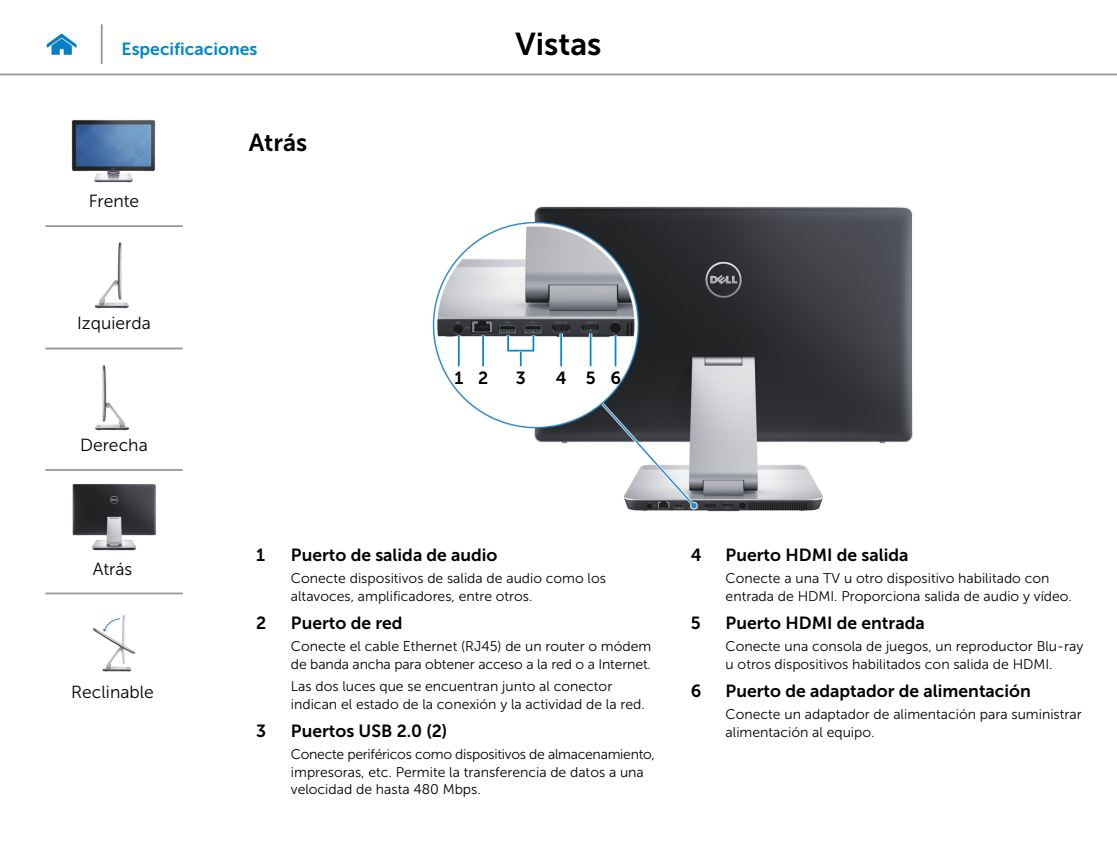
<style>
.page{position:relative;width:1117px;height:844px;background:#fff}
.page>*{position:absolute;margin:0;border:0;box-sizing:border-box;transform-origin:0 0}
.t1{font:31.5px "Museo Sans For Dell 700";color:#000}
.Head2{font:24.5px "Museo Sans For Dell 700";color:#000}
.Callout_Head{font:17.5px "Museo Sans For Dell 700";color:#000}
.t2{font:17.5px "Museo Sans For Dell 300";color:#000}
.t3{font:17.5px "Museo Sans For Dell 700";color:#0087cc}
.Callout-L{font:17.5px "Museo Sans For Dell 700";color:#000}
.Callout_description{font:14px/17.5px "Museo Sans For Dell 300";color:#000}
</style>
<div class="page">
<hr style="left:0;top:74px;width:1116px;height:1px;background:#939598">
<img style="left:46px;top:33px;width:31px;height:22px">
<img style="left:432px;top:206px;width:481px;height:306px">
<hr style="left:457px;top:335px;width:3px;height:31px;background:#fff">
<hr style="left:458px;top:335px;width:1px;height:31px;background:#0087cc">
<svg style="left:559px;top:333px;width:4px;height:33px"></svg>
<hr style="left:560px;top:333px;width:2px;height:33px;background:#0087cc">
<svg style="left:588px;top:333px;width:4px;height:33px"></svg>
<hr style="left:589px;top:333px;width:2px;height:33px;background:#0087cc">
<svg style="left:613px;top:335px;width:4px;height:31px"></svg>
<hr style="left:614px;top:335px;width:2px;height:31px;background:#0087cc">
<hr style="left:481px;top:335px;width:3px;height:31px;background:#fff">
<hr style="left:482px;top:335px;width:2px;height:31px;background:#0087cc">
<div style="left:506px;top:333px;width:29px;height:19px;border:4px solid #fff"></div>
<div style="left:507px;top:334px;width:27px;height:17px;border:2px solid #0087cc"></div>
<hr style="left:519px;top:351px;width:3px;height:15px;background:#fff">
<svg style="left:519px;top:351px;width:2px;height:15px"></svg>
<hr style="left:101px;top:24px;width:2px;height:40px;background:#939598">
<img style="left:71px;top:120px;width:85px;height:63px">
<img style="left:95px;top:242px;width:34px;height:67px">
<img style="left:95px;top:365px;width:34px;height:66px">
<img style="left:72px;top:484px;width:84px;height:67px">
<img style="left:92px;top:615px;width:44px;height:57px">
<hr style="left:45px;top:225px;width:138px;height:2px;background:#939598">
<hr style="left:45px;top:347px;width:138px;height:2px;background:#939598">
<hr style="left:45px;top:469px;width:138px;height:1px;background:#939598">
<hr style="left:45px;top:592px;width:138px;height:2px;background:#939598">
<p class="t3" style="left:122px;top:39px;width:137px">Especificaciones</p>
<h1 class="t1" style="left:515px;top:26px;width:87px">Vistas</h1>
<p class="t2" style="left:89px;top:191px;width:52px">Frente</p>
<p class="Head2" style="left:249px;top:128px;width:60px">Atrás</p>
<p class="t2" style="left:77px;top:313px;width:75px">Izquierda</p>
<p class="t2" style="left:80px;top:436px;width:69px">Derecha</p>
<p class="t2" style="left:93px;top:559px;width:41px">Atrás</p>
<p class="t2" style="left:71px;top:682px;width:84px">Reclinable</p>
<p class="Callout-L" style="left:454px;top:368px;width:10px">1</p>
<p class="Callout-L" style="left:478px;top:367px;width:12px">2</p>
<p class="Callout-L" style="left:515px;top:367px;width:12px">3</p>
<p class="Callout-L" style="left:555px;top:368px;width:12px">4</p>
<p class="Callout-L" style="left:585px;top:367px;width:11px">5</p>
<p class="Callout-L" style="left:610px;top:367px;width:12px">6</p>
<p class="Callout_Head" style="left:256px;top:544px;width:10px">1</p>
<p class="Callout_Head" style="left:291px;top:544px;width:208px">Puerto de salida de audio</p>
<p class="Callout_description" style="left:291px;top:569px;width:316px">Conecte dispositivos de salida de audio como los altavoces, amplificadores, entre otros.</p>
<p class="Callout_Head" style="left:256px;top:612px;width:12px">2</p>
<p class="Callout_Head" style="left:291px;top:612px;width:113px">Puerto de red</p>
<p class="Callout_description" style="left:291px;top:637px;width:362px">Conecte el cable Ethernet (RJ45) de un router o módem de banda ancha para obtener acceso a la red o a Internet.</p>
<p class="Callout_description" style="left:291px;top:677px;width:355px">Las dos luces que se encuentran junto al conector indican el estado de la conexión y la actividad de la red.</p>
<p class="Callout_Head" style="left:256px;top:720px;width:12px">3</p>
<p class="Callout_Head" style="left:291px;top:720px;width:158px">Puertos USB 2.0 (2)</p>
<p class="Callout_description" style="left:291px;top:745px;width:365px">Conecte periféricos como dispositivos de almacenamiento, impresoras, etc. Permite la transferencia de datos a una velocidad de hasta 480 Mbps.</p>
<p class="Callout_Head" style="left:690px;top:544px;width:12px">4</p>
<p class="Callout_Head" style="left:725px;top:544px;width:184px">Puerto HDMI de salida</p>
<p class="Callout_description" style="left:725px;top:569px;width:348px">Conecte a una TV u otro dispositivo habilitado con entrada de HDMI. Proporciona salida de audio y vídeo.</p>
<p class="Callout_Head" style="left:690px;top:612px;width:11px">5</p>
<p class="Callout_Head" style="left:725px;top:612px;width:200px">Puerto HDMI de entrada</p>
<p class="Callout_description" style="left:725px;top:637px;width:359px">Conecte una consola de juegos, un reproductor Blu- ray u otros dispositivos habilitados con salida de HDMI.</p>
<p class="Callout_Head" style="left:690px;top:680px;width:12px">6</p>
<p class="Callout_Head" style="left:725px;top:680px;width:307px">Puerto de adaptador de alimentación</p>
<p class="Callout_description" style="left:725px;top:705px;width:357px">Conecte un adaptador de alimentación para suministrar alimentación al equipo.</p>
</div>
